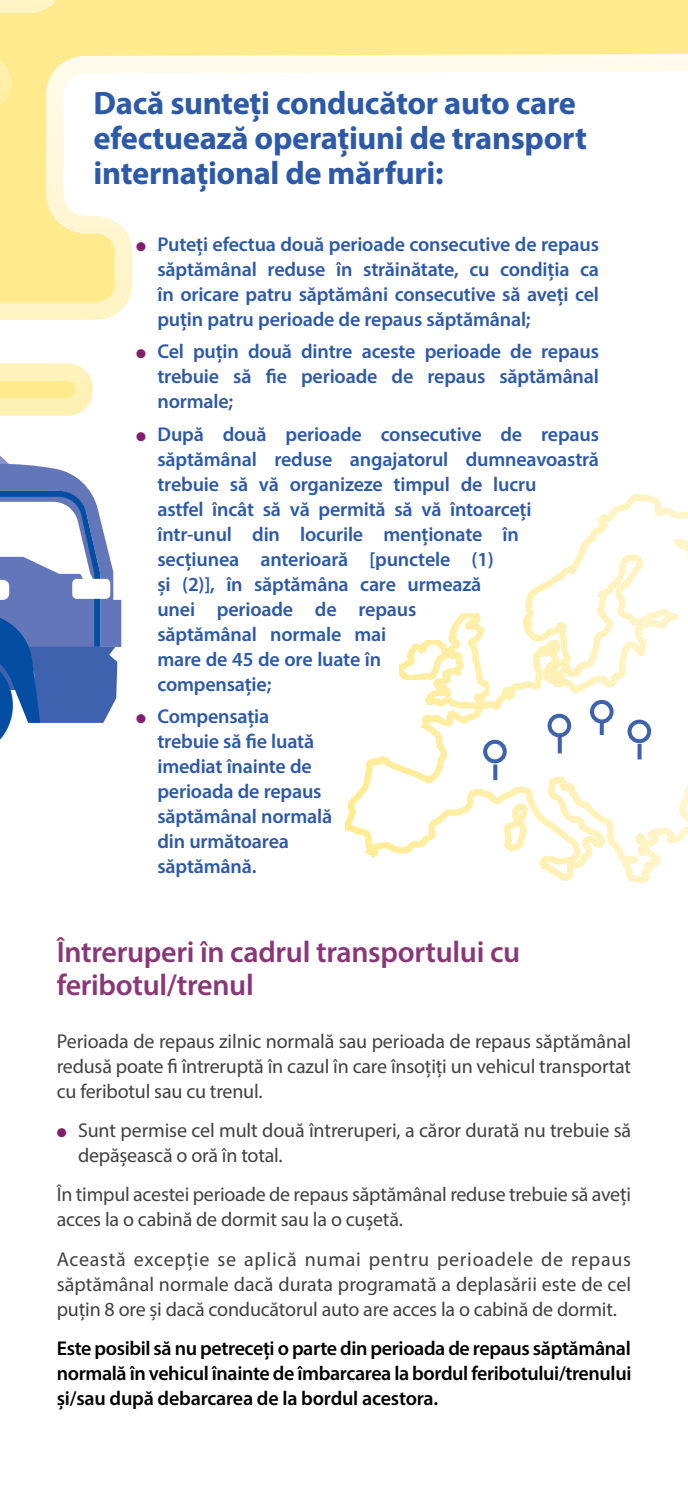
<style>
.page{position:relative;width:688px;height:1489px;background:#fff}
.page>*{position:absolute;margin:0;border:0;box-sizing:border-box;transform-origin:0 0}
.Subtitle-Blue_paragr{font:700 32.5px/35px "Myriad Pro";letter-spacing:-.01em;color:#2d59a9}
.Subtitles_purple{font:600 30px/32.5px "Myriad Pro";letter-spacing:-.01em;color:#893776}
.t1{font:600 20px/25px "Myriad Pro";letter-spacing:-.01em;color:#2d59a9;text-align:justify}
.TEXT{font:20px/25px "Myriad Pro";letter-spacing:-.01em;color:#414042;text-align:justify}
.TEXT-2{font:600 20px/25px "Myriad Pro";letter-spacing:-.01em;color:#000;text-align:justify}
.s1{color:#811f6d}
</style>
<div class="page">
<div style="left:0;top:0;width:687px;height:622px;background:#ffeb8d"></div>
<div style="left:121px;top:596px;width:225px;height:51px;background:#fff"></div>
<svg style="left:0;top:54px;width:687px;height:542px;background:#fffdf7"></svg>
<svg style="left:0;top:414px;width:121px;height:326px;background:#9aadd4"></svg>
<svg style="left:0;top:0;width:74px;height:186px"></svg>
<svg style="left:346px;top:463px;width:341px;height:421px"></svg>
<svg style="left:399px;top:613px;width:89px;height:100px"></svg>
<svg style="left:500px;top:802px;width:32px;height:50px"></svg>
<svg style="left:534px;top:637px;width:29px;height:22px"></svg>
<svg style="left:629px;top:721px;width:20px;height:20px"></svg>
<div style="left:627px;top:719px;width:24px;height:24px;border:4px solid #3f62ae;border-radius:50%"></div>
<svg style="left:599px;top:723px;width:4px;height:12px"></svg>
<svg style="left:591px;top:702px;width:20px;height:19px"></svg>
<div style="left:589px;top:700px;width:24px;height:23px;border:4px solid #3f62ae;border-radius:50%"></div>
<div style="left:485px;top:741px;width:19px;height:20px;background:#fff;border-radius:50%"></div>
<div style="left:483px;top:739px;width:23px;height:24px;border:4px solid #3f62ae;border-radius:50%"></div>
<svg style="left:549px;top:715px;width:20px;height:20px"></svg>
<div style="left:547px;top:713px;width:24px;height:24px;border:4px solid #3f62ae;border-radius:50%"></div>
<svg style="left:493px;top:764px;width:4px;height:16px"></svg>
<svg style="left:637px;top:744px;width:4px;height:15px"></svg>
<svg style="left:557px;top:736px;width:4px;height:17px"></svg>
<h2 class="Subtitle-Blue_paragr" style="left:94px;top:84px;width:494px">Dacă sunteți conducător auto care efectuează operațiuni de transport internațional de mărfuri:</h2>
<p class="t1" style="left:157px;top:231px;width:443px;text-indent:-21px"><span class="s1">●</span> Puteți efectua două perioade consecutive de repaus săptămânal reduse în străinătate, cu condiția ca în oricare patru săptămâni consecutive să aveți cel puțin patru perioade de repaus săptămânal;</p>
<p class="t1" style="left:157px;top:339px;width:443px;text-indent:-21px"><span class="s1">●</span> Cel puțin două dintre aceste perioade de repaus trebuie să fie perioade de repaus săptămânal normale;</p>
<p class="t1" style="left:157px;top:421px;width:443px;text-align:left;text-indent:-21px"><span class="s1">●</span> După două perioade consecutive de repaus săptămânal reduse angajatorul dumneavoastră trebuie să vă organizeze timpul de lucru<br>astfel încât să vă permită să vă întoarceți într-unul din locurile menționate în secțiunea anterioară [punctele (1)<br>și (2)], în săptămâna care urmează<br>unei perioade de repaus<br>săptămânal normale mai<br>mare de 45 de ore luate în<br>compensație;</p>
<p class="t1" style="left:157px;top:703px;width:176px;text-align:left;text-indent:-21px"><span class="s1">●</span> Compensația trebuie să fie luată imediat înainte de perioada de repaus săptămânal normală din următoarea săptămână.</p>
<h2 class="Subtitles_purple" style="left:57px;top:934px;width:465px">Întreruperi în cadrul transportului cu feribotul/trenul</h2>
<p class="TEXT" style="left:57px;top:1028px;width:576px">Perioada de repaus zilnic normală sau perioada de repaus săptămânal redusă poate fi întreruptă în cazul în care însoțiți un vehicul transportat cu feribotul sau cu trenul.</p>
<p class="TEXT" style="left:78px;top:1117px;width:554px;text-indent:-21px"><span class="s1">●</span> Sunt permise cel mult două întreruperi, a căror durată nu trebuie să depășească o oră în total.</p>
<p class="TEXT" style="left:57px;top:1181px;width:575px">În timpul acestei perioade de repaus săptămânal reduse trebuie să aveți acces la o cabină de dormit sau la o cușetă.</p>
<p class="TEXT" style="left:57px;top:1245px;width:575px">Această excepție se aplică numai pentru perioadele de repaus săptămânal normale dacă durata programată a deplasării este de cel puțin 8 ore și dacă conducătorul auto are acces la o cabină de dormit.</p>
<p class="TEXT-2" style="left:57px;top:1334px;width:576px">Este posibil să nu petreceți o parte din perioada de repaus săptămânal normală în vehicul înainte de îmbarcarea la bordul feribotului/trenului și/sau după debarcarea de la bordul acestora.</p>
</div>
